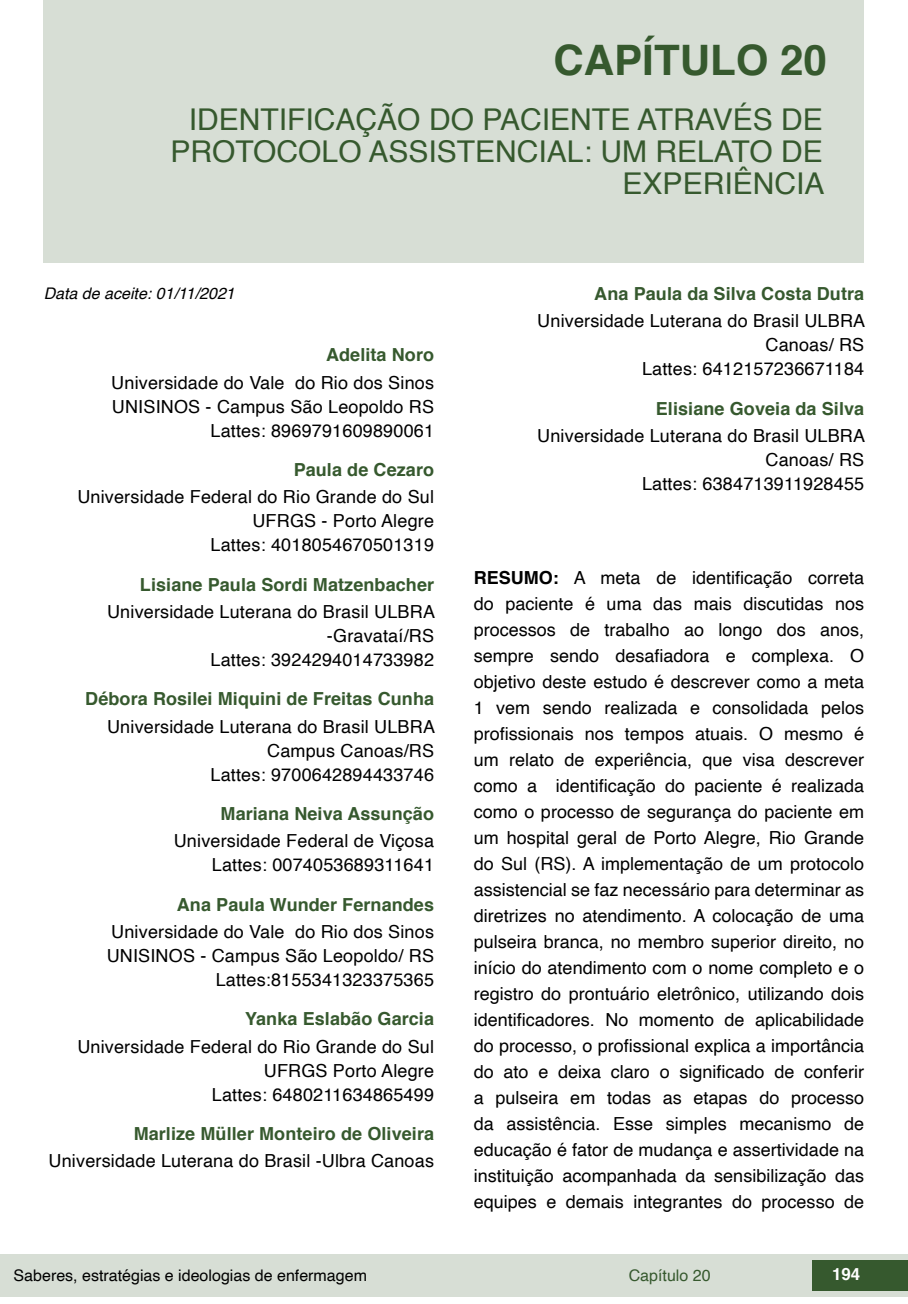
<style>
.page{position:relative;width:908px;height:1304px;background:#fff}
.page>*{position:absolute;margin:0;border:0;box-sizing:border-box;transform-origin:0 0}
.t1{font:700 42px "Helvetica";color:#36592e}
.t2{font:30px/32px "Helvetica";color:#36592e;text-align:right}
.t3{font:18px/26px "Helvetica";letter-spacing:.01em;color:#000;text-align:right}
.t4{font:700 18px "Helvetica";letter-spacing:.005em;color:#36592e}
.t5{font:700 16.8px "Helvetica";color:#fff}
.t6{font:16px "Helvetica";color:#000}
.t7{font:italic 16px "Helvetica";color:#000}
.t8{font:16px "Helvetica";color:#36592e}
.s1{font-weight:700}
</style>
<div class="page">
<div style="left:0;top:1254px;width:906px;height:43px;background:#d7ded5"></div>
<div style="left:812px;top:1261px;width:95px;height:30px;background:#36592e"></div>
<div style="left:44px;top:0;width:819px;height:263px;background:#d7ded5"></div>
<h1 class="t1" style="left:553px;top:26px;width:275px">CAPÍTULO 20</h1>
<h2 class="t2" style="left:170px;top:104px;width:655px">IDENTIFICAÇÃO DO PACIENTE ATRAVÉS DE<br>PROTOCOLO ASSISTENCIAL: UM RELATO DE<br>EXPERIÊNCIA</h2>
<p class="t7" style="left:44px;top:280px;width:192px">Data de aceite: 01/11/2021</p>
<p class="t4" style="left:326px;top:341px;width:110px">Adelita Noro</p>
<p class="t3" style="left:111px;top:371px;width:324px;line-height:24px">Universidade do Vale do Rio dos Sinos<br>UNISINOS - Campus São Leopoldo RS<br>Lattes: 8969791609890061</p>
<p class="t4" style="left:293px;top:455px;width:142px">Paula de Cezaro</p>
<p class="t3" style="left:77px;top:486px;width:358px;line-height:24px">Universidade Federal do Rio Grande do Sul<br>UFRGS - Porto Alegre<br>Lattes: 4018054670501319</p>
<p class="t4" style="left:140px;top:570px;width:295px">Lisiane Paula Sordi Matzenbacher</p>
<p class="t3" style="left:107px;top:600px;width:329px;line-height:24px">Universidade Luterana do Brasil ULBRA -Gravataí/RS<br>Lattes: 3924294014733982</p>
<p class="t4" style="left:85px;top:685px;width:350px">Débora Rosilei Miquini de Freitas Cunha</p>
<p class="t3" style="left:107px;top:715px;width:329px;line-height:24px">Universidade Luterana do Brasil ULBRA<br>Campus Canoas/RS<br>Lattes: 9700642894433746</p>
<p class="t4" style="left:220px;top:799px;width:215px">Mariana Neiva Assunção</p>
<p class="t3" style="left:174px;top:830px;width:261px;line-height:24px">Universidade Federal de Viçosa<br>Lattes: 0074053689311641</p>
<p class="t4" style="left:177px;top:890px;width:258px">Ana Paula Wunder Fernandes</p>
<p class="t3" style="left:107px;top:920px;width:329px;line-height:24px">Universidade do Vale do Rio dos Sinos<br>UNISINOS - Campus São Leopoldo/ RS<br>Lattes:8155341323375365</p>
<p class="t4" style="left:245px;top:1005px;width:190px">Yanka Eslabão Garcia</p>
<p class="t3" style="left:77px;top:1035px;width:358px;line-height:24px">Universidade Federal do Rio Grande do Sul<br>UFRGS Porto Alegre<br>Lattes: 6480211634865499</p>
<p class="t4" style="left:134px;top:1119px;width:302px">Marlize Müller Monteiro de Oliveira</p>
<p class="t3" style="left:49px;top:1149px;width:387px">Universidade Luterana do Brasil -Ulbra Canoas</p>
<p class="t4" style="left:594px;top:279px;width:271px">Ana Paula da Silva Costa Dutra</p>
<p class="t3" style="left:537px;top:310px;width:329px;line-height:24px">Universidade Luterana do Brasil ULBRA<br>Canoas/ RS<br>Lattes: 6412157236671184</p>
<p class="t4" style="left:655px;top:394px;width:210px">Elisiane Goveia da Silva</p>
<p class="t3" style="left:537px;top:424px;width:329px;line-height:24px">Universidade Luterana do Brasil ULBRA<br>Canoas/ RS<br>Lattes: 6384713911928455</p>
<p class="t3" style="left:473px;top:565px;width:392px;text-align:justify"><span class="s1">RESUMO:</span> A meta de identificação correta do paciente é uma das mais discutidas nos processos de trabalho ao longo dos anos, sempre sendo desafiadora e complexa. O objetivo deste estudo é descrever como a meta 1 vem sendo realizada e consolidada pelos profissionais nos tempos atuais. O mesmo é um relato de experiência, que visa descrever como a identificação do paciente é realizada como o processo de segurança do paciente em um hospital geral de Porto Alegre, Rio Grande do Sul (RS). A implementação de um protocolo assistencial se faz necessário para determinar as diretrizes no atendimento. A colocação de uma pulseira branca, no membro superior direito, no início do atendimento com o nome completo e o registro do prontuário eletrônico, utilizando dois identificadores. No momento de aplicabilidade do processo, o profissional explica a importância do ato e deixa claro o significado de conferir a pulseira em todas as etapas do processo da assistência. Esse simples mecanismo de educação é fator de mudança e assertividade na instituição acompanhada da sensibilização das equipes e demais integrantes do processo de</p>
<p class="t6" style="left:14px;top:1263px;width:355px">Saberes, estratégias e ideologias de enfermagem</p>
<p class="t8" style="left:628px;top:1263px;width:83px">Capítulo 20</p>
<p class="t5" style="left:831px;top:1261px;width:30px">194</p>
</div>
